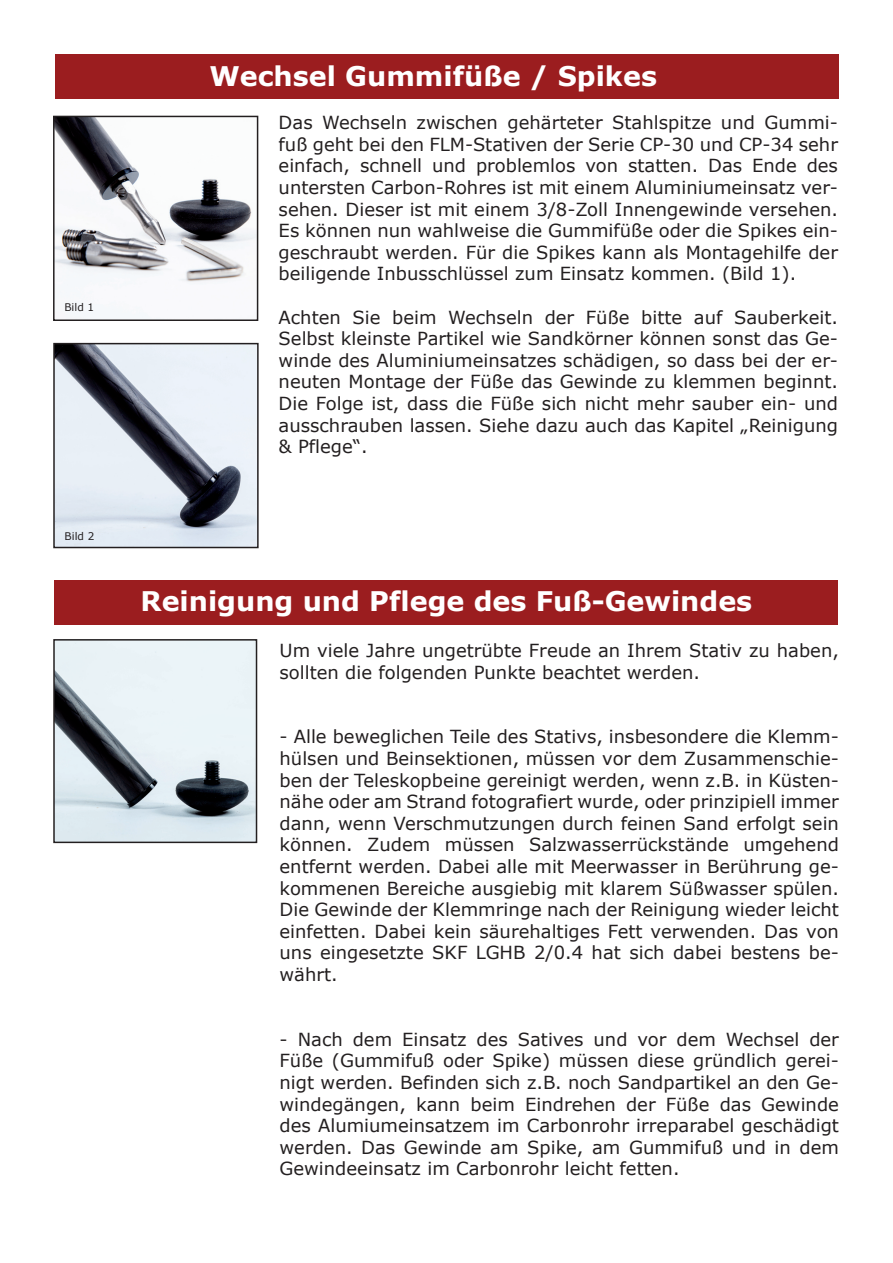
<style>
.page{position:relative;width:893px;height:1263px;background:#fff}
.page>*{position:absolute;margin:0;border:0;box-sizing:border-box;transform-origin:0 0}
.t1{font:700 27px "Verdana";color:#fff}
.t2{font:18px/21.6px "Verdana";color:#231f20;text-align:justify}
.t3{font:10.5px "Verdana";color:#231f20}
</style>
<div class="page">
<div style="left:55px;top:55px;width:783px;height:44px;background:#9b1d1f"></div>
<div style="left:55px;top:580px;width:783px;height:45px;background:#9b1d1f"></div>
<img style="left:56px;top:119px;width:199px;height:199px">
<div style="left:53px;top:116px;width:205px;height:205px;border:2px solid #231f20"></div>
<img style="left:56px;top:642px;width:198px;height:198px">
<div style="left:53px;top:639px;width:204px;height:204px;border:2px solid #231f20"></div>
<img style="left:56px;top:346px;width:200px;height:199px">
<div style="left:53px;top:343px;width:206px;height:205px;border:2px solid #231f20"></div>
<p class="t3" style="left:64px;top:300px;width:31px">Bild 1</p>
<p class="t3" style="left:65px;top:529px;width:31px">Bild 2</p>
<h1 class="t1" style="left:209px;top:57px;width:449px">Wechsel Gummifüße / Spikes</h1>
<p class="t2" style="left:279px;top:112px;width:561px">Das Wechseln zwischen gehärteter Stahlspitze und Gummi&shy;fuß geht bei den FLM-Stativen der Serie CP-30 und CP-34 sehr einfach, schnell und problemlos von statten. Das Ende des untersten Carbon-Rohres ist mit einem Aluminiumeinsatz ver&shy;sehen. Dieser ist mit einem 3/8-Zoll Innengewinde versehen.<br>Es können nun wahlweise die Gummifüße oder die Spikes ein&shy;geschraubt werden. Für die Spikes kann als Montagehilfe der beiligende Inbusschlüssel zum Einsatz kommen. (Bild 1).</p>
<p class="t2" style="left:279px;top:306px;width:561px">Achten Sie beim Wechseln der Füße bitte auf Sauberkeit.<br>Selbst kleinste Partikel wie Sandkörner können sonst das Ge&shy;winde des Aluminiumeinsatzes schädigen, so dass bei der er&shy;neuten Montage der Füße das Gewinde zu klemmen beginnt.<br>Die Folge ist, dass die Füße sich nicht mehr sauber ein- und ausschrauben lassen. Siehe dazu auch das Kapitel „Reinigung &amp; Pflege“.</p>
<h1 class="t1" style="left:141px;top:582px;width:613px">Reinigung und Pflege des Fuß-Gewindes</h1>
<p class="t2" style="left:280px;top:639px;width:561px">Um viele Jahre ungetrübte Freude an Ihrem Stativ zu haben, sollten die folgenden Punkte beachtet werden.</p>
<p class="t2" style="left:280px;top:726px;width:561px">- Alle beweglichen Teile des Stativs, insbesondere die Klemm&shy;hülsen und Beinsektionen, müssen vor dem Zusammenschie&shy;ben der Teleskopbeine gereinigt werden, wenn z.B. in Küsten&shy;nähe oder am Strand fotografiert wurde, oder prinzipiell immer dann, wenn Verschmutzungen durch feinen Sand erfolgt sein können. Zudem müssen Salzwasserrückstände umgehend entfernt werden. Dabei alle mit Meerwasser in Berührung ge&shy;kommenen Bereiche ausgiebig mit klarem Süßwasser spülen.<br>Die Gewinde der Klemmringe nach der Reinigung wieder leicht einfetten. Dabei kein säurehaltiges Fett verwenden. Das von uns eingesetzte SKF LGHB 2/0.4 hat sich dabei bestens be&shy;währt.</p>
<p class="t2" style="left:280px;top:1028px;width:561px">- Nach dem Einsatz des Satives und vor dem Wechsel der Füße (Gummifuß oder Spike) müssen diese gründlich gerei&shy;nigt werden. Befinden sich z.B. noch Sandpartikel an den Ge&shy;windegängen, kann beim Eindrehen der Füße das Gewinde des Alumiumeinsatzem im Carbonrohr irreparabel geschädigt werden. Das Gewinde am Spike, am Gummifuß und in dem Gewindeeinsatz im Carbonrohr leicht fetten.</p>
</div>
